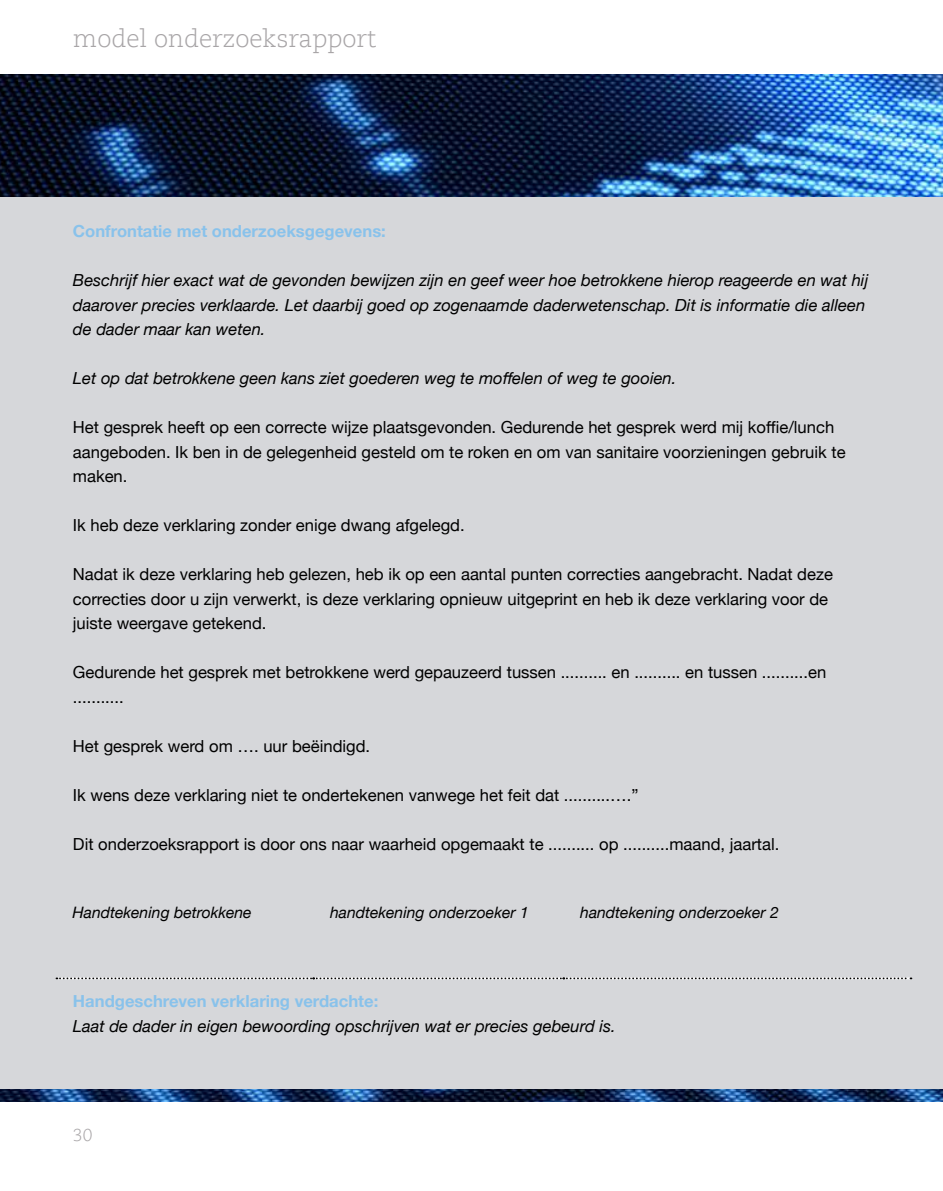
<style>
.page{position:relative;width:943px;height:1191px;background:#fff}
.page>*{position:absolute;margin:0;border:0;box-sizing:border-box;transform-origin:0 0}
.t1{font:300 24.5px "Caecilia LT Std";color:#a8a5a7}
.t2{font:300 17.5px "Caecilia LT Std";color:#a8a5a7}
.t3{font:16.62px/24.5px "Helvetica Neue";color:#000}
.t4{font:italic 16.62px/24.5px "Helvetica Neue";color:#000}
.t5{font:700 16.62px "Helvetica Neue";color:#89c2eb}
.t6{font:italic 15.75px "Helvetica Neue";color:#000}
</style>
<div class="page">
<img style="left:0;top:1088px;width:943px;height:13px">
<div style="left:0;top:98px;width:943px;height:990px;background:#d6d7da"></div>
<img style="left:0;top:74px;width:943px;height:123px">
<svg style="left:56px;top:977px;width:855px;height:2px"></svg>
<h1 class="t1" style="left:73px;top:25px;width:304px">model onderzoeksrapport</h1>
<p class="t5" style="left:73px;top:218px;width:314px">Confrontatie met onderzoeksgegevens:</p>
<p class="t4" style="left:73px;top:269px;width:797px">Beschrijf hier exact wat de gevonden bewijzen zijn en geef weer hoe betrokkene hierop reageerde en wat hij daarover precies verklaarde. Let daarbij goed op zogenaamde daderwetenschap. Dit is informatie die alleen de dader maar kan weten.</p>
<p class="t4" style="left:73px;top:367px;width:605px">Let op dat betrokkene geen kans ziet goederen weg te moffelen of weg te gooien.</p>
<p class="t3" style="left:73px;top:416px;width:774px">Het gesprek heeft op een correcte wijze plaatsgevonden. Gedurende het gesprek werd mij koffie/lunch aangeboden. Ik ben in de gelegenheid gesteld om te roken en om van sanitaire voorzieningen gebruik te maken.</p>
<p class="t3" style="left:73px;top:514px;width:393px">Ik heb deze verklaring zonder enige dwang afgelegd.</p>
<p class="t3" style="left:73px;top:563px;width:761px">Nadat ik deze verklaring heb gelezen, heb ik op een aantal punten correcties aangebracht. Nadat deze correcties door u zijn verwerkt, is deze verklaring opnieuw uitgeprint en heb ik deze verklaring voor de juiste weergave getekend.</p>
<p class="t3" style="left:73px;top:661px;width:755px">Gedurende het gesprek met betrokkene werd gepauzeerd tussen .......... en .......... en tussen ..........en ...........</p>
<p class="t3" style="left:73px;top:734px;width:299px">Het gesprek werd om …. uur beëindigd.</p>
<p class="t3" style="left:73px;top:783px;width:567px">Ik wens deze verklaring niet te ondertekenen vanwege het feit dat ..........….”</p>
<p class="t3" style="left:73px;top:832px;width:708px">Dit onderzoeksrapport is door ons naar waarheid opgemaakt te .......... op ..........maand, jaartal.</p>
<p class="t6" style="left:72px;top:901px;width:181px">Handtekening betrokkene</p>
<p class="t6" style="left:330px;top:901px;width:200px">handtekening onderzoeker 1</p>
<p class="t6" style="left:580px;top:901px;width:200px">handtekening onderzoeker 2</p>
<p class="t5" style="left:73px;top:988px;width:307px">Handgeschreven verklaring verdachte:</p>
<p class="t4" style="left:73px;top:1014px;width:544px">Laat de dader in eigen bewoording opschrijven wat er precies gebeurd is.</p>
<p class="t2" style="left:73px;top:1125px;width:21px">30</p>
</div>
